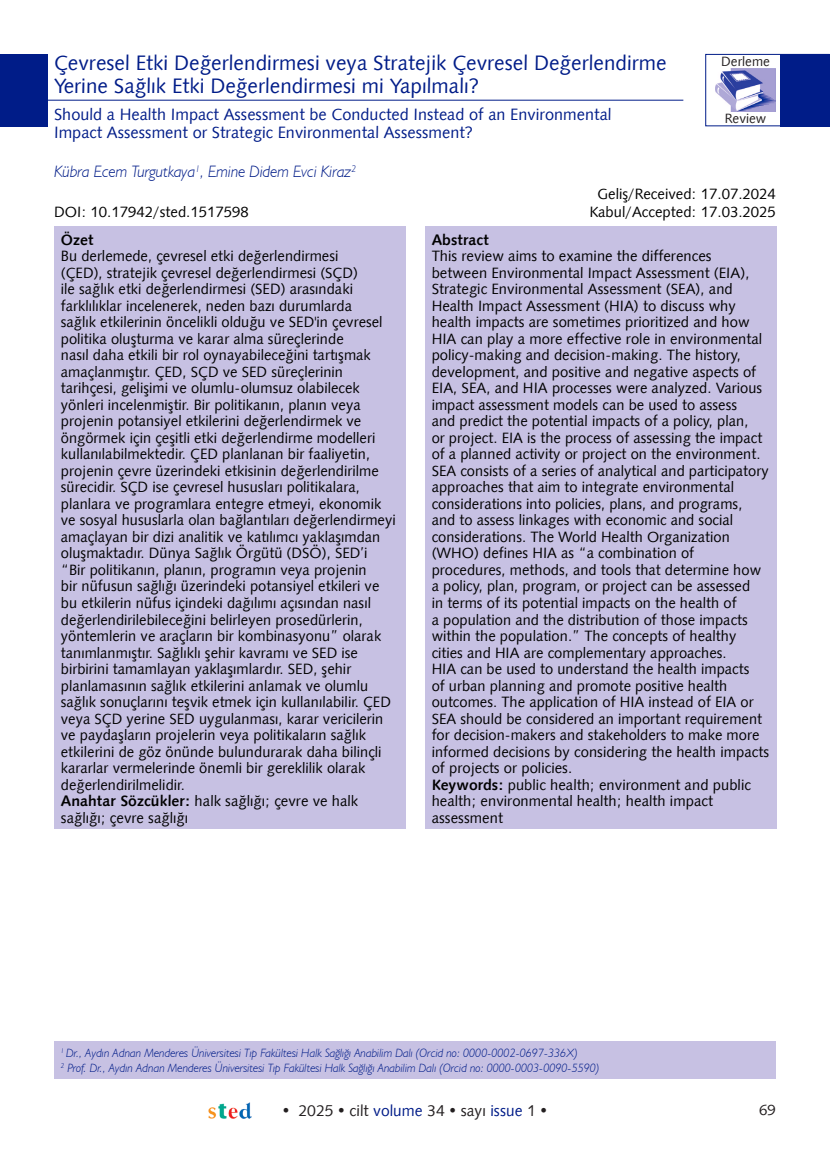
<style>
.page{position:relative;width:830px;height:1170px;background:#fff}
.page>*{position:absolute;margin:0;border:0;box-sizing:border-box;transform-origin:0 0}
.t1{font:21px/22.5px "Humanist 531 BT Roman A";color:#001c88}
.t2{font:16.5px "Humanist 531 BT Roman A";color:#001c88}
.t3{font:italic 300 16.5px "Humanist 521 BT";color:#001c88}
.t4{font:15.75px "Humanist 531 BT Roman A";color:#231f20}
.STED_Metin{font:15px/16.5px "Humanist 531 BT Roman A";color:#000}
.STED_Metin-2{font:15px "Humanist 531 BT Bold A";color:#000}
.t5{font:15px "Humanist 531 BT Roman A";color:#231f20}
.t6{font:13.5px "Humanist 531 BT Roman A";color:#231f20}
.t7{font:italic 300 12px "Humanist 521 BT";color:#001c88}
.s1{font-family:"Humanist 531 BT Bold A"}
.s2{color:#001c88}
</style>
<div class="page">
<img style="left:209px;top:1102px;width:42px;height:16px">
<hr style="left:44px;top:100px;width:639px;height:1px;background:#001c88">
<div style="left:0;top:54px;width:48px;height:72px;background:#001c88"></div>
<div style="left:424px;top:226px;width:352px;height:603px;background:#c7c1e3"></div>
<div style="left:54px;top:226px;width:352px;height:603px;background:#c7c1e3"></div>
<div style="left:54px;top:1041px;width:721px;height:37px;background:#c7c1e3"></div>
<div style="left:705px;top:54px;width:124px;height:72px;border:1px solid #001c88"></div>
<div style="left:779px;top:54px;width:50px;height:72px;background:#001c88"></div>
<img style="left:715px;top:69px;width:59px;height:42px">
<p class="t1" style="left:54px;top:51px;width:614px">Çevresel Etki Değerlendirmesi veya Stratejik Çevresel Değerlendirme<br>Yerine Sağlık Etki Değerlendirmesi mi Yapılmalı?</p>
<p class="t2" style="left:54px;top:103px;width:558px">Should a Health Impact Assessment be Conducted Instead of an Environmental</p>
<p class="t2" style="left:54px;top:122px;width:420px">Impact Assessment or Strategic Environmental Assessment?</p>
<p class="t3" style="left:54px;top:162px;width:303px">Kübra Ecem Turgutkaya<sup>1</sup>, Emine Didem Evci Kiraz<sup>2</sup></p>
<p class="t6" style="left:721px;top:53px;width:50px">Derleme</p>
<p class="t6" style="left:724px;top:109px;width:43px">Review</p>
<p class="STED_Metin" style="left:54px;top:203px;width:196px">DOI: 10.17942/sted.1517598</p>
<p class="STED_Metin-2" style="left:61px;top:230px;width:34px">Özet</p>
<p class="STED_Metin" style="left:61px;top:247px;width:336px">Bu derlemede, çevresel etki değerlendirmesi<br>(ÇED), stratejik çevresel değerlendirmesi (SÇD)<br>ile sağlık etki değerlendirmesi (SED) arasındaki farklılıklar incelenerek, neden bazı durumlarda<br>sağlık etkilerinin öncelikli olduğu ve SED'in çevresel politika oluşturma ve karar alma süreçlerinde<br>nasıl daha etkili bir rol oynayabileceğini tartışmak amaçlanmıştır. ÇED, SÇD ve SED süreçlerinin tarihçesi, gelişimi ve olumlu-olumsuz olabilecek yönleri incelenmiştir. Bir politikanın, planın veya projenin potansiyel etkilerini değerlendirmek ve öngörmek için çeşitli etki değerlendirme modelleri kullanılabilmektedir. ÇED planlanan bir faaliyetin, projenin çevre üzerindeki etkisinin değerlendirilme sürecidir. SÇD ise çevresel hususları politikalara, planlara ve programlara entegre etmeyi, ekonomik ve sosyal hususlarla olan bağlantıları değerlendirmeyi amaçlayan bir dizi analitik ve katılımcı yaklaşımdan oluşmaktadır. Dünya Sağlık Örgütü (DSÖ), SED’i “Bir politikanın, planın, programın veya projenin<br>bir nüfusun sağlığı üzerindeki potansiyel etkileri ve bu etkilerin nüfus içindeki dağılımı açısından nasıl değerlendirilebileceğini belirleyen prosedürlerin, yöntemlerin ve araçların bir kombinasyonu” olarak tanımlanmıştır. Sağlıklı şehir kavramı ve SED ise birbirini tamamlayan yaklaşımlardır. SED, şehir planlamasının sağlık etkilerini anlamak ve olumlu sağlık sonuçlarını teşvik etmek için kullanılabilir. ÇED veya SÇD yerine SED uygulanması, karar vericilerin ve paydaşların projelerin veya politikaların sağlık etkilerini de göz önünde bulundurarak daha bilinçli kararlar vermelerinde önemli bir gereklilik olarak değerlendirilmelidir.</p>
<p class="STED_Metin" style="left:61px;top:792px;width:299px"><span class="s1">Anahtar Sözcükler:</span> halk sağlığı; çevre ve halk sağlığı; çevre sağlığı</p>
<p class="STED_Metin" style="left:597px;top:185px;width:180px">Geliş/Received: 17.07.2024</p>
<p class="STED_Metin" style="left:589px;top:203px;width:188px">Kabul/Accepted: 17.03.2025</p>
<p class="STED_Metin-2" style="left:431px;top:230px;width:59px">Abstract</p>
<p class="STED_Metin" style="left:431px;top:247px;width:339px">This review aims to examine the differences between Environmental Impact Assessment (EIA), Strategic Environmental Assessment (SEA), and Health Impact Assessment (HIA) to discuss why health impacts are sometimes prioritized and how HIA can play a more effective role in environmental policy-making and decision-making. The history, development, and positive and negative aspects of EIA, SEA, and HIA processes were analyzed. Various impact assessment models can be used to assess<br>and predict the potential impacts of a policy, plan,<br>or project. EIA is the process of assessing the impact of a planned activity or project on the environment.<br>SEA consists of a series of analytical and participatory approaches that aim to integrate environmental considerations into policies, plans, and programs, and to assess linkages with economic and social considerations. The World Health Organization (WHO) defines HIA as “a combination of procedures, methods, and tools that determine how a policy, plan, program, or project can be assessed<br>in terms of its potential impacts on the health of<br>a population and the distribution of those impacts within the population.” The concepts of healthy cities and HIA are complementary approaches.<br>HIA can be used to understand the health impacts<br>of urban planning and promote positive health outcomes. The application of HIA instead of EIA or SEA should be considered an important requirement for decision-makers and stakeholders to make more informed decisions by considering the health impacts of projects or policies.</p>
<p class="STED_Metin" style="left:431px;top:775px;width:321px"><span class="s1">Keywords:</span> public health; environment and public health; environmental health; health impact assessment</p>
<p class="t7" style="left:61px;top:1045px;width:518px"><sup>1</sup> Dr., Aydın Adnan Menderes Üniversitesi Tıp Fakültesi Halk Sağlığı Anabilim Dalı (Orcid no: 0000-0002-0697-336X)</p>
<p class="t7" style="left:61px;top:1060px;width:540px"><sup>2</sup> Prof. Dr., Aydın Adnan Menderes Üniversitesi Tıp Fakültesi Halk Sağlığı Anabilim Dalı (Orcid no: 0000-0003-0090-5590)</p>
<p class="t4" style="left:282px;top:1100px;width:266px">• 2025 • cilt <span class="s2">volume</span> 34 • sayı <span class="s2">issue</span> 1 •</p>
<p class="t5" style="left:758px;top:1100px;width:18px">69</p>
</div>
